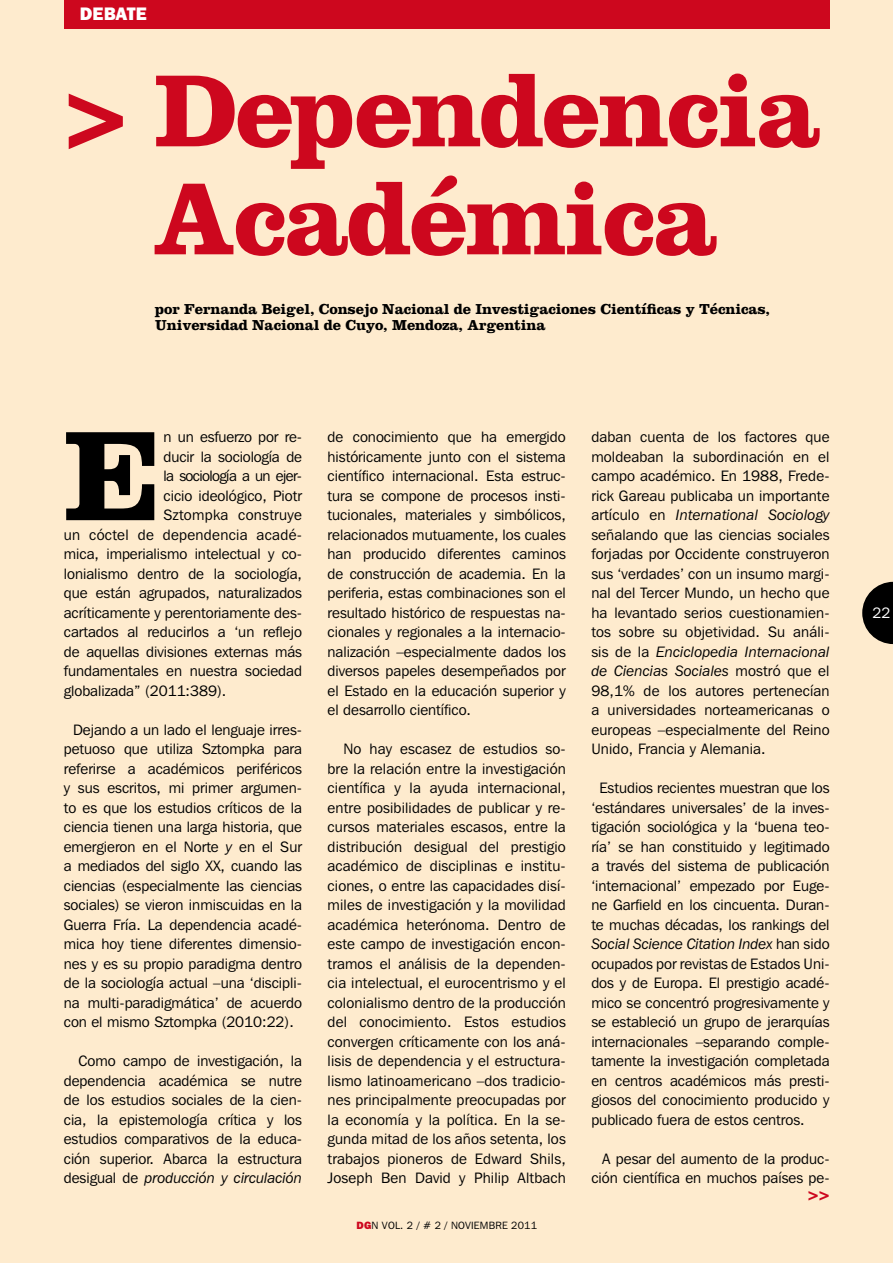
<style>
.page{position:relative;width:893px;height:1263px;background:#fff}
.page>*{position:absolute;margin:0;border:0;box-sizing:border-box;transform-origin:0 0}
.t1{font:700 132.6px "Clarendon";color:#000}
.t2{font:700 106.5px/108px "Clarendon";letter-spacing:-.025em;color:#cd071e;text-align:center}
.t3{font:800 18px "Franklin Gothic IT Cby BT";letter-spacing:.01em;color:#fff}
.t4{font:700 18px "Clarendon";color:#cd071e}
.t5{font:15px/19.5px "Franklin Gothic IT Cby BT";color:#000;text-align:justify}
.t6{font:700 15px/16.5px "Clarendon";letter-spacing:-.01em;color:#000}
.t7{font:15px "Franklin Gothic IT Cby BT";letter-spacing:.02em;color:#000}
.t8{font:15px "Franklin Gothic IT Cby BT";letter-spacing:-.04em;color:#000}
.t9{font:15px "Franklin Gothic IT Cby BT";color:#fff}
.t10{font:10.5px "Franklin Gothic IT Cby BT";letter-spacing:.02em;color:#000}
.s1{font-style:italic}
.s2{font-weight:800;color:#cd071e}
</style>
<div class="page">
<div style="left:0;top:0;width:892px;height:1263px;background:#feebce"></div>
<svg style="left:862px;top:582px;width:30px;height:62px"></svg>
<div style="left:64px;top:0;width:765px;height:28px;background:#cd071e"></div>
<p class="t3" style="left:80px;top:7px;width:69px">DEBATE</p>
<h2 class="t2" style="left:64px;top:67px;width:758px">&gt; Dependencia<br>Académica</h2>
<p class="t6" style="left:155px;top:302px;width:616px">por Fernanda Beigel, Consejo Nacional de Investigaciones Científicas y Técnicas,<br>Universidad Nacional de Cuyo, Mendoza, Argentina</p>
<h1 class="t1" style="left:64px;top:430px;width:97px">E</h1>
<p class="t5" style="left:164px;top:429px;width:140px">n un esfuerzo por re-</p>
<p class="t5" style="left:164px;top:448px;width:140px">ducir la sociología de</p>
<p class="t8" style="left:164px;top:470px;width:140px">la sociología a un ejer-</p>
<p class="t5" style="left:164px;top:487px;width:140px">cicio ideológico, Piotr</p>
<p class="t7" style="left:164px;top:509px;width:140px">Sztompka construye</p>
<p class="t7" style="left:64px;top:529px;width:240px">un cóctel de dependencia acadé-</p>
<p class="t5" style="left:64px;top:546px;width:240px">mica, imperialismo intelectual y co-</p>
<p class="t5" style="left:64px;top:565px;width:240px">lonialismo dentro de la sociología,</p>
<p class="t5" style="left:64px;top:585px;width:240px">que están agrupados, naturalizados</p>
<p class="t5" style="left:64px;top:604px;width:240px">acríticamente y perentoriamente des-</p>
<p class="t5" style="left:64px;top:624px;width:240px">cartados al reducirlos a ‘un reflejo</p>
<p class="t5" style="left:64px;top:643px;width:240px">de aquellas divisiones externas más</p>
<p class="t5" style="left:64px;top:663px;width:240px">fundamentales en nuestra sociedad</p>
<p class="t5" style="left:64px;top:682px;width:164px">globalizada” (2011:389).</p>
<p class="t5" style="left:64px;top:721px;width:240px;text-indent:9px">Dejando a un lado el lenguaje irres&shy;petuoso que utiliza Sztompka para referirse a académicos periféricos y sus escritos, mi primer argumen&shy;to es que los estudios críticos de la ciencia tienen una larga historia, que emergieron en el Norte <span class="s1">y</span> en el Sur a mediados del siglo XX, cuando las ciencias (especialmente las ciencias sociales) se vieron inmiscuidas en la Guerra Fría. La dependencia acadé&shy;mica hoy tiene diferentes dimensio&shy;nes y es su propio paradigma dentro de la sociología actual –una ‘discipli&shy;na multi-paradigmática’ de acuerdo con el mismo Sztompka (2010:22).</p>
<p class="t5" style="left:64px;top:1053px;width:240px;text-indent:15px">Como campo de investigación, la dependencia académica se nutre de los estudios sociales de la cien&shy;cia, la epistemología crítica y los estudios comparativos de la educa&shy;ción superior. Abarca la estructura desigual de <span class="s1">producción y circulación</span></p>
<p class="t5" style="left:327px;top:429px;width:240px">de conocimiento que ha emergido históricamente junto con el sistema científico internacional. Esta estruc&shy;tura se compone de procesos insti&shy;tucionales, materiales y simbólicos, relacionados mutuamente, los cuales han producido diferentes caminos de construcción de academia. En la periferia, estas combinaciones son el resultado histórico de respuestas na&shy;cionales y regionales a la internacio&shy;nalización –especialmente dados los diversos papeles desempeñados por el Estado en la educación superior y el desarrollo científico.</p>
<p class="t5" style="left:327px;top:741px;width:240px;text-indent:16px">No hay escasez de estudios so&shy;bre la relación entre la investigación científica y la ayuda internacional, entre posibilidades de publicar y re&shy;cursos materiales escasos, entre la distribución desigual del prestigio académico de disciplinas e institu&shy;ciones, o entre las capacidades disí&shy;miles de investigación y la movilidad académica heterónoma. Dentro de este campo de investigación encon&shy;tramos el análisis de la dependen&shy;cia intelectual, el eurocentrismo y el colonialismo dentro de la producción del conocimiento. Estos estudios convergen críticamente con los aná&shy;lisis de dependencia y el estructura&shy;lismo latinoamericano –dos tradicio&shy;nes principalmente preocupadas por la economía y la política. En la se&shy;gunda mitad de los años setenta, los trabajos pioneros de Edward Shils, Joseph Ben David y Philip Altbach</p>
<p class="t10" style="left:356px;top:1222px;width:182px"><span class="s2">DG</span>N VOL. 2 / # 2 / NOVIEMBRE 2011</p>
<p class="t5" style="left:591px;top:429px;width:240px">daban cuenta de los factores que moldeaban la subordinación en el campo académico. En 1988, Frede&shy;rick Gareau publicaba un importante artículo en <span class="s1">International Sociology </span>señalando que las ciencias sociales forjadas por Occidente construyeron sus ‘verdades’ con un insumo margi&shy;nal del Tercer Mundo, un hecho que ha levantado serios cuestionamien&shy;tos sobre su objetividad. Su análi&shy;sis de la <span class="s1">Enciclopedia Internacional de Ciencias Sociales</span> mostró que el 98,1% de los autores pertenecían a universidades norteamericanas o europeas –especialmente del Reino Unido, Francia y Alemania.</p>
<p class="t5" style="left:591px;top:780px;width:240px;text-indent:8px">Estudios recientes muestran que los ‘estándares universales’ de la inves&shy;tigación sociológica y la ‘buena teo&shy;ría’ se han constituido y legitimado a través del sistema de publicación ‘internacional’ empezado por Euge&shy;ne Garfield en los cincuenta. Duran&shy;te muchas décadas, los rankings del <span class="s1">Social Science Citation Index</span> han sido ocupados por revistas de Estados Uni&shy;dos y de Europa. El prestigio acadé&shy;mico se concentró progresivamente y se estableció un grupo de jerarquías internacionales –separando comple&shy;tamente la investigación completada en centros académicos más presti&shy;giosos del conocimiento producido y publicado fuera de estos centros.</p>
<p class="t5" style="left:591px;top:1150px;width:240px;text-align:right">A pesar del aumento de la produc&shy;ción científica en muchos países pe-</p>
<p class="t4" style="left:808px;top:1188px;width:23px">&gt;&gt;</p>
<p class="t9" style="left:872px;top:607px;width:19px">22</p>
</div>
